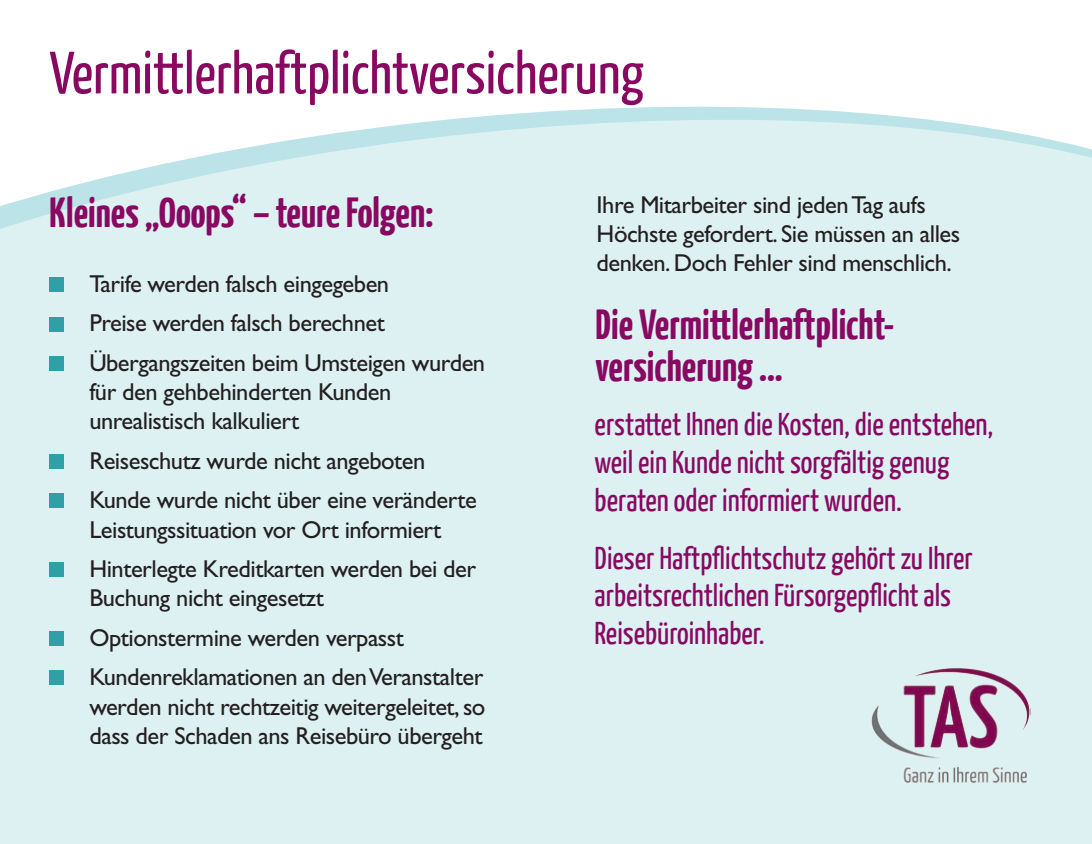
<style>
.page{position:relative;width:1092px;height:844px;background:#fff}
.page>*{position:absolute;margin:0;border:0;box-sizing:border-box;transform-origin:0 0}
.t1{font:59.5px "Yanone Kaffeesatz";color:#880862}
.t2{font:700 42px/42px "Yanone Kaffeesatz";color:#880862}
.t3{font:31.5px/37.8px "Yanone Kaffeesatz";color:#880862}
.t4{font:24.5px/39.2px "Gill Sans";letter-spacing:-.02em;color:#231f20}
</style>
<div class="page">
<div style="left:0;top:106px;width:1091px;height:737px;background:#ddf1f3"></div>
<img style="left:870px;top:667px;width:160px;height:121px">
<div style="left:50px;top:277px;width:14px;height:15px;background:#309fa6"></div>
<div style="left:50px;top:317px;width:14px;height:14px;background:#309fa6"></div>
<div style="left:50px;top:356px;width:14px;height:14px;background:#309fa6"></div>
<div style="left:50px;top:454px;width:14px;height:14px;background:#309fa6"></div>
<div style="left:50px;top:493px;width:14px;height:15px;background:#309fa6"></div>
<div style="left:50px;top:562px;width:14px;height:15px;background:#309fa6"></div>
<div style="left:50px;top:631px;width:14px;height:14px;background:#309fa6"></div>
<div style="left:50px;top:670px;width:14px;height:15px;background:#309fa6"></div>
<h1 class="t1" style="left:50px;top:36px;width:595px">Vermittlerhaftplichtversicherung</h1>
<h2 class="t2" style="left:50px;top:191px;width:385px">Kleines „Ooops“ – teure Folgen:</h2>
<p class="t4" style="left:89px;top:264px;width:397px">Tarife werden falsch eingegeben<br>Preise werden falsch berechnet<br>Übergangszeiten beim Umsteigen wurden</p>
<p class="t4" style="left:89px;top:377px;width:303px;line-height:29.4px">für den gehbehinderten Kunden unrealistisch kalkuliert</p>
<p class="t4" style="left:89px;top:441px;width:389px">Reiseschutz wurde nicht angeboten<br>Kunde wurde nicht über eine veränderte</p>
<p class="t4" style="left:89px;top:509px;width:388px">Leistungssituation vor Ort informiert<br>Hinterlegte Kreditkarten werden bei der</p>
<p class="t4" style="left:89px;top:578px;width:395px">Buchung nicht eingesetzt<br>Optionstermine werden verpasst<br>Kundenreklamationen an den Veranstalter</p>
<p class="t4" style="left:89px;top:691px;width:397px;line-height:29.4px">werden nicht rechtzeitig weitergeleitet, so dass der Schaden ans Reisebüro übergeht</p>
<p class="t4" style="left:596px;top:189px;width:365px;line-height:29.4px">Ihre Mitarbeiter sind jeden Tag aufs<br>Höchste gefordert. Sie müssen an alles denken. Doch Fehler sind menschlich.</p>
<h2 class="t2" style="left:595px;top:302px;width:300px">Die Vermittlerhaftplicht&shy;versicherung ...</h2>
<p class="t3" style="left:594px;top:404px;width:400px">erstattet Ihnen die Kosten, die entstehen, weil ein Kunde nicht sorgfältig genug beraten oder informiert wurden.</p>
<p class="t3" style="left:594px;top:537px;width:379px">Dieser Haftpflichtschutz gehört zu Ihrer arbeitsrechtlichen Fürsorgepflicht als<br>Reisebüroinhaber.</p>
</div>
